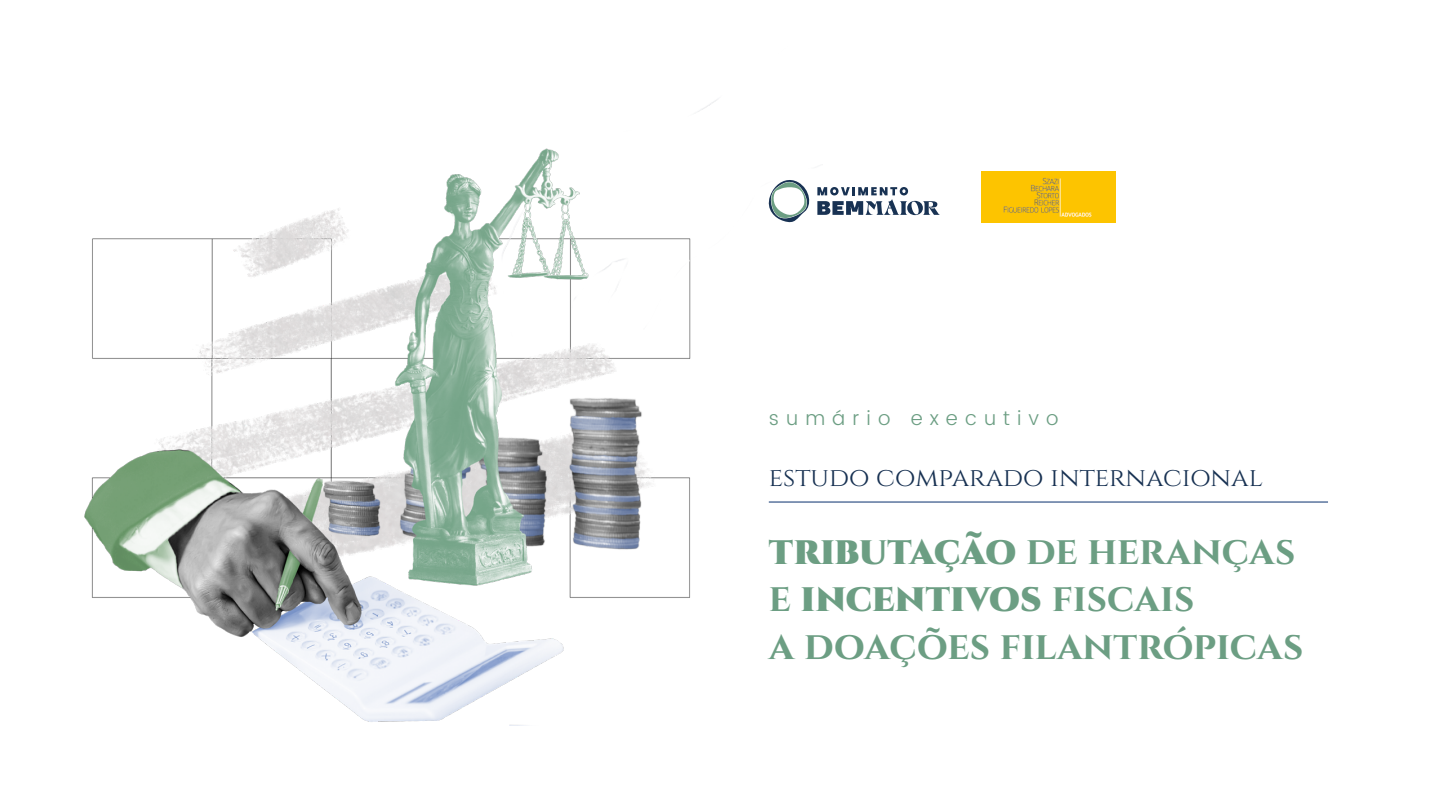
<style>
.page{position:relative;width:1440px;height:810px;background:#fff}
.page>*{position:absolute;margin:0;border:0;box-sizing:border-box;transform-origin:0 0}
.t1{font:700 39.6px/47.5px "Cinzel";color:#6c9e83}
.t2{font:26.4px "Cinzel";color:#173152}
.t3{font:300 19.8px "Poppins";letter-spacing:.36em;color:#6c9e83}
.s1{font-weight:900}
</style>
<div class="page">
<hr style="left:769px;top:501px;width:559px;height:2px;background:#5a759e">
<img style="left:85px;top:99px;width:738px;height:626px">
<svg style="left:765px;top:177px;width:175px;height:48px"></svg>
<img style="left:981px;top:172px;width:134px;height:50px">
<p class="t3" style="left:769px;top:404px;width:291px">sumário executivo</p>
<p class="t2" style="left:769px;top:462px;width:496px">ESTUDO COMPARADO INTERNACIONAL</p>
<p class="t1" style="left:769px;top:529px;width:536px"><span class="s1">TRIBUTAÇÃO</span> DE HERANÇAS<br>E <span class="s1">INCENTIVOS</span> FISCAIS<br>A DOAÇÕES FILANTRÓPICAS</p>
</div>
